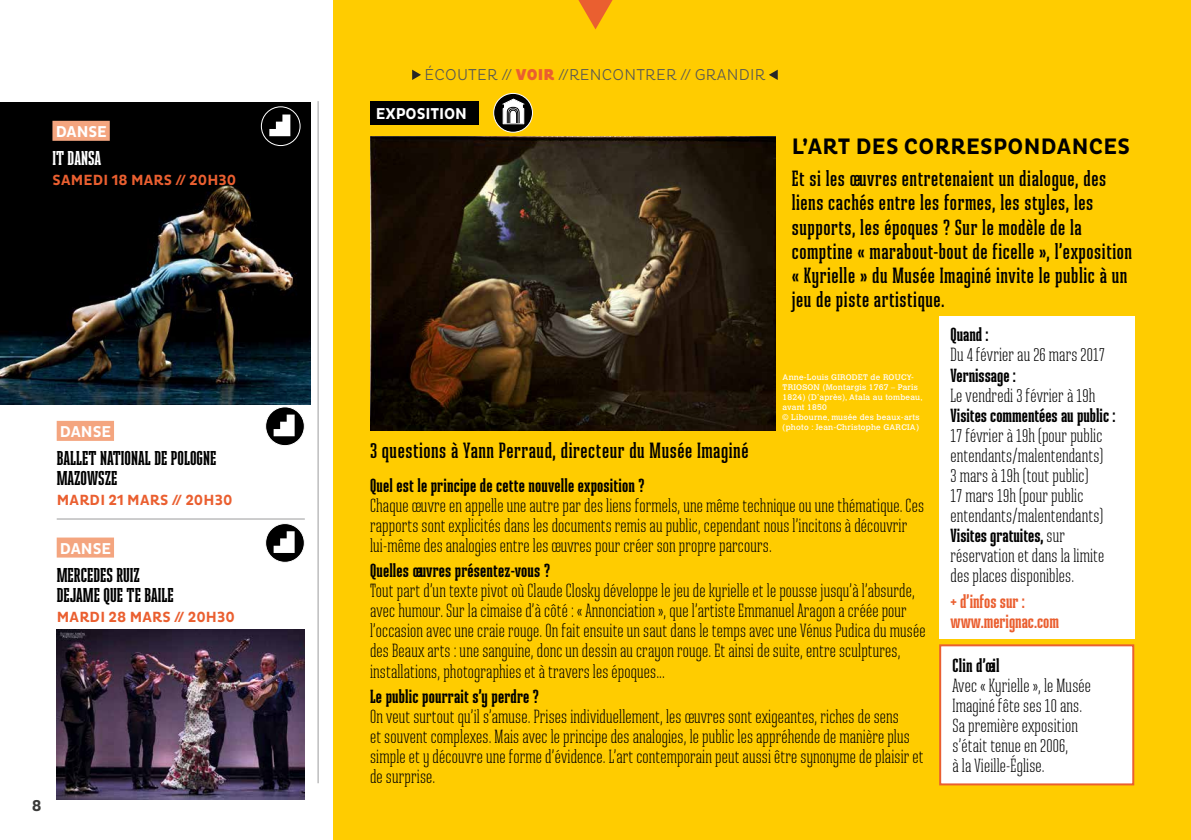
<style>
.page{position:relative;width:1191px;height:840px;background:#fff}
.page>*{position:absolute;margin:0;border:0;box-sizing:border-box;transform-origin:0 0}
.t1{font:700 22.8px "Pluto Cond";letter-spacing:.015em;color:#000}
.t2{font:600 22px/24px "Ristretto Slab Pro";letter-spacing:.025em;color:#000}
.t3{font:700 20px/20px "Ristretto Slab Pro";color:#000}
.t4{font:700 20px "Ristretto Slab Pro";color:#fff}
.t5{font:300 19px/20px "Ristretto Slab Pro";letter-spacing:.01em;color:#000}
.t6{font:700 19px "Ristretto Slab Pro";letter-spacing:.01em;color:#000}
.t7{font:700 19px/20px "Ristretto Slab Pro";color:#ea5f30}
.t8{font:300 16px "Pluto Cond";letter-spacing:.015em;color:#565655}
.t9{font:700 16px "Pluto Cond";letter-spacing:-.005em;color:#fff}
.t10{font:700 16px "Pluto Cond";color:#3a3a39}
.t11{font:700 15px "Pluto Cond";letter-spacing:.015em;color:#ea5f30}
.t12{font:8px/10px "Calvert MT Std";letter-spacing:.025em;color:#fff}
.s1{font-weight:900;color:#ea5f30}
.s2{font-weight:700}
</style>
<div class="page">
<div style="left:333px;top:0;width:858px;height:839px;background:#fc0"></div>
<hr style="left:317px;top:101px;width:1px;height:681px;background:#9c9c9d">
<svg style="left:578px;top:0;width:35px;height:29px"></svg>
<svg style="left:412px;top:70px;width:9px;height:10px"></svg>
<svg style="left:769px;top:70px;width:8px;height:10px"></svg>
<div style="left:0;top:102px;width:311px;height:302px;background:#000"></div>
<img style="left:0;top:183px;width:311px;height:221px">
<img style="left:57px;top:629px;width:248px;height:169px">
<div style="left:57px;top:420px;width:57px;height:20px;background:#f4a57f"></div>
<hr style="left:57px;top:518px;width:248px;height:1px;background:#9c9c9d">
<div style="left:57px;top:537px;width:57px;height:20px;background:#f4a57f"></div>
<div style="left:266px;top:406px;width:38px;height:39px;background:#000;border-radius:50%"></div>
<div style="left:265px;top:406px;width:40px;height:40px;border:1px solid #fff;border-radius:50%"></div>
<svg style="left:274px;top:414px;width:21px;height:22px"></svg>
<div style="left:266px;top:523px;width:38px;height:39px;background:#000;border-radius:50%"></div>
<div style="left:265px;top:523px;width:40px;height:39px;border:1px solid #fff;border-radius:50%"></div>
<svg style="left:274px;top:531px;width:21px;height:21px"></svg>
<div style="left:370px;top:101px;width:108px;height:23px;background:#000"></div>
<div style="left:494px;top:93px;width:38px;height:39px;background:#000;border-radius:50%"></div>
<div style="left:493px;top:93px;width:40px;height:40px;border:1px solid #fff;border-radius:50%"></div>
<svg style="left:502px;top:98px;width:23px;height:26px"></svg>
<div style="left:939px;top:315px;width:195px;height:323px;background:#fff"></div>
<div style="left:940px;top:645px;width:193px;height:139px;background:#fff"></div>
<div style="left:939px;top:644px;width:195px;height:141px;border:2px solid #ea5f30"></div>
<div style="left:52px;top:121px;width:58px;height:20px;background:#f4a57f"></div>
<svg style="left:261px;top:107px;width:39px;height:38px"></svg>
<div style="left:261px;top:106px;width:39px;height:40px;border:1px solid #fff;border-radius:50%"></div>
<svg style="left:269px;top:114px;width:21px;height:22px"></svg>
<img style="left:370px;top:136px;width:405px;height:294px">
<p class="t9" style="left:56px;top:122px;width:53px">DANSE</p>
<p class="t4" style="left:52px;top:147px;width:50px">IT DANSA</p>
<p class="t11" style="left:53px;top:172px;width:185px">SAMEDI 18 MARS // 20H30</p>
<p class="t9" style="left:60px;top:422px;width:53px">DANSE</p>
<p class="t3" style="left:57px;top:448px;width:161px">BALLET NATIONAL DE POLOGNE<br>MAZOWSZE</p>
<p class="t11" style="left:57px;top:491px;width:177px">MARDI 21 MARS // 20H30</p>
<p class="t9" style="left:60px;top:538px;width:53px">DANSE</p>
<p class="t3" style="left:57px;top:564px;width:119px">MERCEDES RUIZ<br>DEJAME QUE TE BAILE</p>
<p class="t11" style="left:57px;top:608px;width:179px">MARDI 28 MARS // 20H30</p>
<p class="t10" style="left:32px;top:795px;width:11px">8</p>
<p class="t8" style="left:424px;top:65px;width:342px">ÉCOUTER // <span class="s1">VOIR</span> //RENCONTRER // GRANDIR</p>
<p class="t9" style="left:376px;top:104px;width:93px">EXPOSITION</p>
<p class="t1" style="left:792px;top:133px;width:340px">L’ART DES CORRESPONDANCES</p>
<p class="t2" style="left:791px;top:167px;width:342px">Et si les œuvres entretenaient un dialogue, des liens cachés entre les formes, les styles, les supports, les époques ? Sur le modèle de la comptine « marabout-bout de ficelle », l’exposition « Kyrielle » du Musée Imaginé invite le public à un jeu de piste artistique.</p>
<p class="t2" style="left:370px;top:438px;width:380px">3 questions à Yann Perraud, directeur du Musée Imaginé</p>
<p class="t12" style="left:782px;top:372px;width:141px">Anne-Louis GIRODET de ROUCY-<br>TRIOSON (Montargis 1767 – Paris<br>1824) (D’après), Atala au tombeau, avant 1850<br>© Libourne, musée des beaux-arts (photo : Jean-Christophe GARCIA)</p>
<p class="t6" style="left:370px;top:473px;width:276px">Quel est le principe de cette nouvelle exposition ?</p>
<p class="t5" style="left:370px;top:495px;width:555px">Chaque œuvre en appelle une autre par des liens formels, une même technique ou une thématique. Ces rapports sont explicités dans les documents remis au public, cependant nous l’incitons à découvrir lui-même des analogies entre les œuvres pour créer son propre parcours.</p>
<p class="t6" style="left:370px;top:559px;width:181px">Quelles œuvres présentez-vous ?</p>
<p class="t5" style="left:370px;top:580px;width:557px">Tout part d’un texte pivot où Claude Closky développe le jeu de kyrielle et le pousse jusqu’à l’absurde, avec humour. Sur la cimaise d’à côté : « Annonciation », que l’artiste Emmanuel Aragon a créée pour l’occasion avec une craie rouge. On fait ensuite un saut dans le temps avec une Vénus Pudica du musée des Beaux arts : une sanguine, donc un dessin au crayon rouge. Et ainsi de suite, entre sculptures, installations, photographies et à travers les époques...</p>
<p class="t6" style="left:370px;top:685px;width:170px">Le public pourrait s’y perdre ?</p>
<p class="t5" style="left:370px;top:706px;width:555px">On veut surtout qu’il s’amuse. Prises individuellement, les œuvres sont exigeantes, riches de sens<br>et souvent complexes. Mais avec le principe des analogies, le public les appréhende de manière plus simple et y découvre une forme d’évidence. L’art contemporain peut aussi être synonyme de plaisir et de surprise.</p>
<p class="t6" style="left:950px;top:323px;width:40px">Quand :</p>
<p class="t5" style="left:950px;top:345px;width:156px">Du 4 février au 26 mars 2017</p>
<p class="t6" style="left:950px;top:363px;width:67px">Vernissage :</p>
<p class="t5" style="left:950px;top:385px;width:146px">Le vendredi 3 février à 19h</p>
<p class="t6" style="left:950px;top:403px;width:166px">Visites commentées au public :</p>
<p class="t5" style="left:950px;top:425px;width:155px">17 février à 19h (pour public entendants/malentendants)<br>3 mars à 19h (tout public)<br>17 mars 19h (pour public entendants/malentendants)<br><span class="s2">Visites gratuites,</span> sur réservation et dans la limite des places disponibles.</p>
<p class="t7" style="left:950px;top:590px;width:110px">+ d’infos sur : www.merignac.com</p>
<p class="t6" style="left:952px;top:654px;width:49px">Clin d’œil</p>
<p class="t5" style="left:952px;top:675px;width:140px">Avec « Kyrielle », le Musée<br>Imaginé fête ses 10 ans.<br>Sa première exposition s’était tenue en 2006,<br>à la Vieille-Église.</p>
</div>
